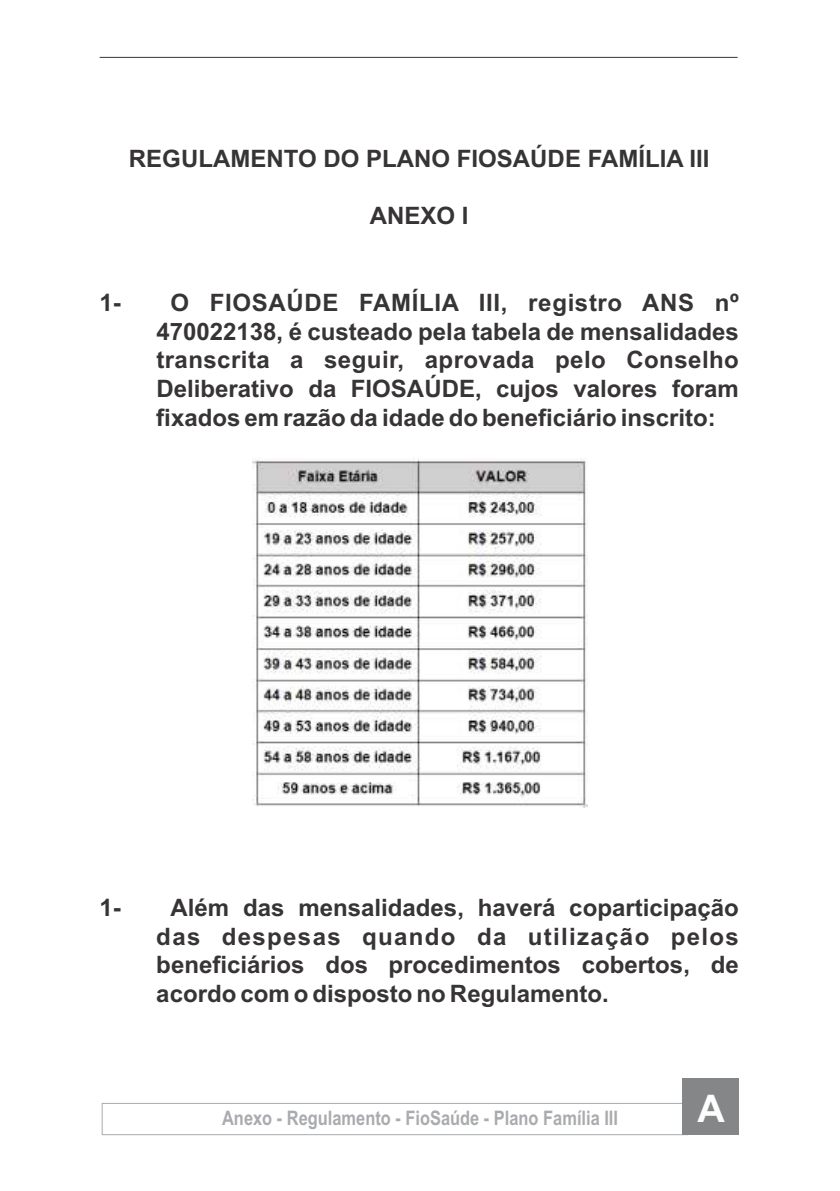
<style>
.page{position:relative;width:840px;height:1191px;background:#fff}
.page>*{position:absolute;margin:0;border:0;box-sizing:border-box;transform-origin:0 0}
.t1{font:700 38px "Arial";color:#fefefe}
.t2{font:700 24px/28.8px "Arial";color:#373435;text-align:justify}
.t3{font:700 20px "Arial Narrow";color:#a9abae}
</style>
<div class="page">
<hr style="left:99px;top:57px;width:638px;height:1px;background:#373435">
<div style="left:102px;top:1103px;width:585px;height:31px;border:1px solid #a9abae"></div>
<div style="left:681px;top:1078px;width:57px;height:56px;background:#848688"></div>
<img style="left:252px;top:459px;width:335px;height:349px">
<p class="t2" style="left:129px;top:146px;width:582px">REGULAMENTO DO PLANO FIOSAÚDE FAMÍLIA III</p>
<p class="t2" style="left:369px;top:204px;width:100px">ANEXO I</p>
<p class="t2" style="left:99px;top:290px;width:23px">1-</p>
<p class="t2" style="left:156px;top:290px;width:583px;text-indent:14px">O FIOSAÚDE FAMÍLIA III, registro ANS nº 470022138, é custeado pela tabela de mensalidades transcrita a seguir, aprovada pelo Conselho Deliberativo da FIOSAÚDE, cujos valores foram fixados em razão da idade do beneficiário inscrito:</p>
<p class="t2" style="left:99px;top:895px;width:23px">1-</p>
<p class="t2" style="left:156px;top:895px;width:583px;text-indent:14px">Além das mensalidades, haverá coparticipação das despesas quando da utilização pelos beneficiários dos procedimentos cobertos, de acordo com o disposto no Regulamento.</p>
<p class="t3" style="left:222px;top:1110px;width:397px">Anexo - Regulamento - FioSaúde - Plano Família III</p>
<h1 class="t1" style="left:697px;top:1094px;width:29px">A</h1>
</div>
